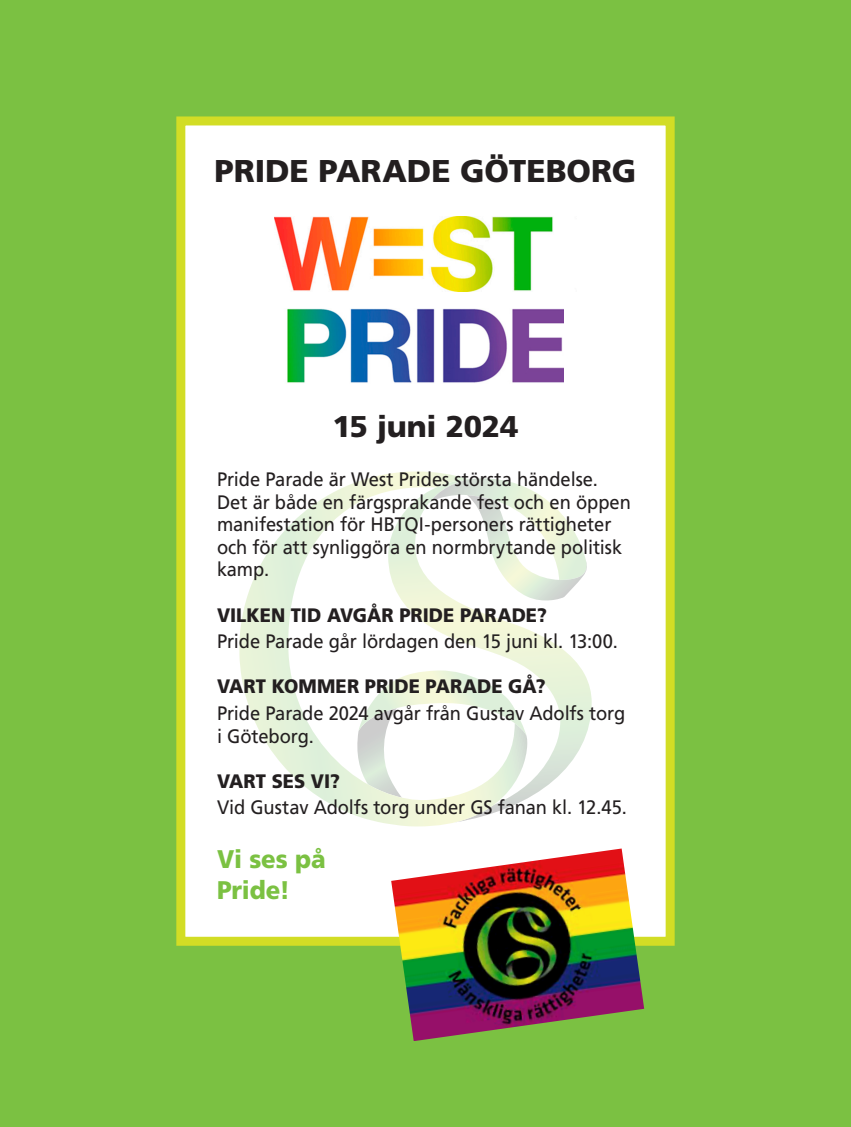
<style>
.page{position:relative;width:851px;height:1127px;background:#fff}
.page>*{position:absolute;margin:0;border:0;box-sizing:border-box;transform-origin:0 0}
.t1{font:900 31.5px "Frutiger LT Std";color:#231f20}
.t2{font:900 30px "Frutiger LT Std";letter-spacing:-.01em;color:#231f20}
.t3{font:900 25.5px/30.6px "Frutiger LT Std";letter-spacing:-.005em;color:#7bc142;scale:.94 1}
.t4{font:19.5px/22.5px "Frutiger LT Std";letter-spacing:-.005em;color:#231f20;scale:.94 1}
.t5{font:900 19.5px "Frutiger LT Std";color:#231f20;scale:.94 1}
</style>
<div class="page">
<div style="left:0;top:0;width:850px;height:1127px;background:#7bc142"></div>
<div style="left:176px;top:116px;width:498px;height:830px;background:#fff;border:9px solid #d2dd25"></div>
<img style="left:287px;top:309px;width:276px;height:74px">
<img style="left:274px;top:216px;width:279px;height:75px">
<svg style="left:527px;top:629px;width:64px;height:170px"></svg>
<svg style="left:527px;top:488px;width:60px;height:113px"></svg>
<svg style="left:239px;top:471px;width:288px;height:355px"></svg>
<img style="left:391px;top:848px;width:253px;height:193px">
<h1 class="t1" style="left:214px;top:152px;width:423px">PRIDE PARADE GÖTEBORG</h1>
<h2 class="t2" style="left:332px;top:408px;width:187px">15 juni 2024</h2>
<p class="t4" style="left:217px;top:468px;width:442px">Pride Parade är West Prides största händelse.<br>Det är både en färgsprakande fest och en öppen manifestation för HBTQI-personers rättigheter och för att synliggöra en normbrytande politisk kamp.</p>
<p class="t5" style="left:217px;top:603px;width:352px">VILKEN TID AVGÅR PRIDE PARADE?</p>
<p class="t4" style="left:217px;top:630px;width:428px">Pride Parade går lördagen den 15 juni kl. 13:00.</p>
<p class="t5" style="left:217px;top:675px;width:351px">VART KOMMER PRIDE PARADE GÅ?</p>
<p class="t4" style="left:217px;top:702px;width:436px">Pride Parade 2024 avgår från Gustav Adolfs torg i Göteborg.</p>
<p class="t5" style="left:217px;top:769px;width:132px">VART SES VI?</p>
<p class="t4" style="left:217px;top:796px;width:437px">Vid Gustav Adolfs torg under GS fanan kl. 12.45.</p>
<h3 class="t3" style="left:217px;top:844px;width:117px">Vi ses på<br>Pride!</h3>
</div>
